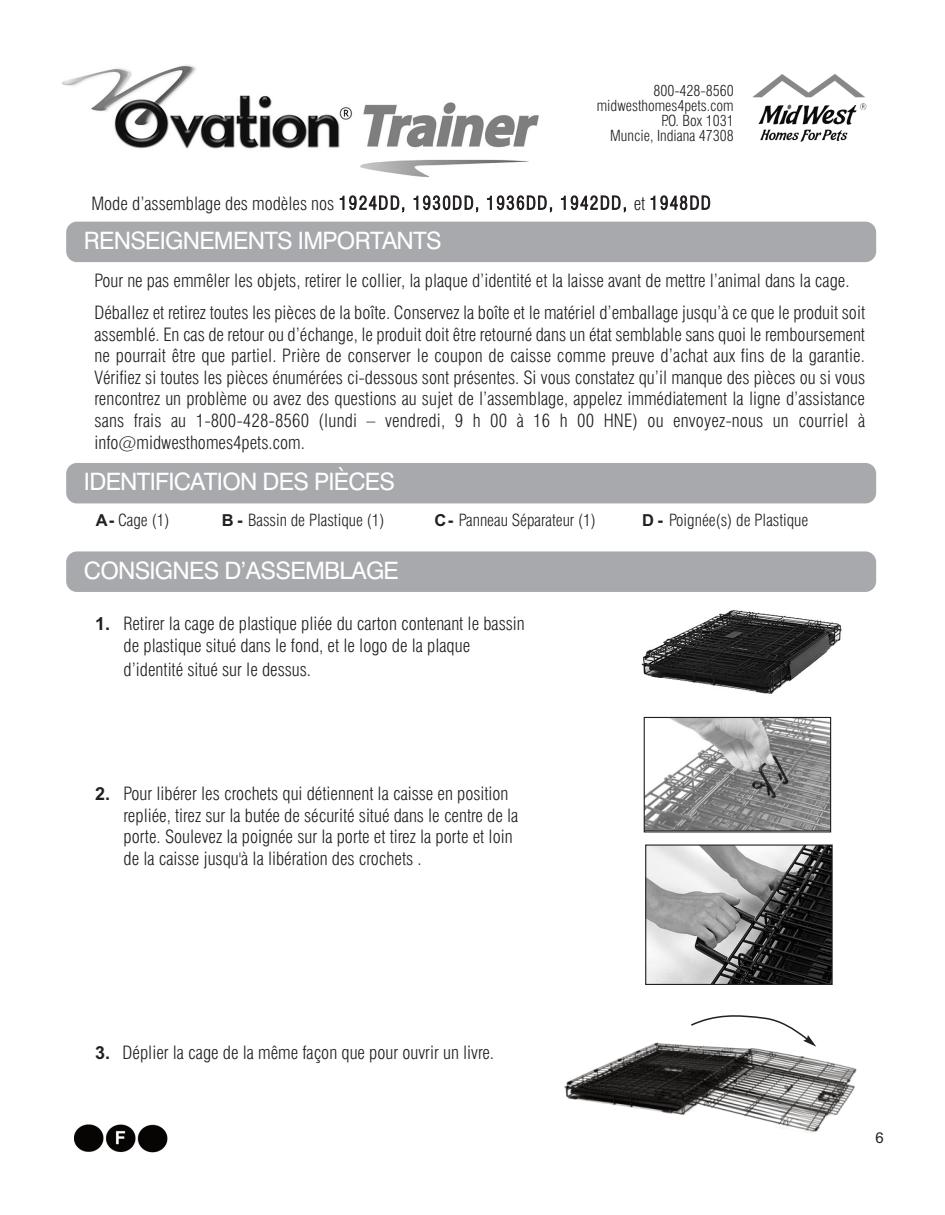
<style>
.page{position:relative;width:945px;height:1215px;background:#fff}
.page>*{position:absolute;margin:0;border:0;box-sizing:border-box;transform-origin:0 0}
.t1{font:24px "Swiss 721 BT";letter-spacing:-.03em;color:#fff}
.t2{font:300 condensed 18px/21.6px "Swiss 721 BT";color:#231f20}
.t3{font:300 condensed 18px "Swiss 721 BT";letter-spacing:.07em;color:#231f20}
.t4{font:300 condensed 16.5px "Swiss 721 BT";color:#231f20}
.t5{font:300 condensed 15px/15px "Swiss 721 BT";color:#231f20;text-align:right}
.t6{font:15px "Arial";color:#231f20}
.s1{font-family:"Arial";font-weight:700;font-stretch:normal}
</style>
<div class="page">
<div style="left:66px;top:222px;width:810px;height:40px;background:#a8a9ad;border-radius:11px"></div>
<div style="left:66px;top:463px;width:810px;height:40px;background:#a8a9ad;border-radius:11px"></div>
<img style="left:74px;top:1124px;width:94px;height:29px">
<div style="left:66px;top:551px;width:810px;height:41px;background:#a8a9ad;border-radius:11px"></div>
<img style="left:641px;top:610px;width:201px;height:84px">
<img style="left:564px;top:1042px;width:293px;height:91px">
<svg style="left:689px;top:1015px;width:129px;height:32px"></svg>
<img style="left:753px;top:74px;width:114px;height:68px">
<img style="left:646px;top:719px;width:183px;height:111px">
<div style="left:644px;top:717px;width:187px;height:115px;border:1px solid #231f20"></div>
<img style="left:647px;top:846px;width:184px;height:137px">
<div style="left:645px;top:844px;width:188px;height:141px;border:1px solid #231f20"></div>
<img style="left:62px;top:64px;width:477px;height:113px">
<p class="t5" style="left:597px;top:85px;width:138px">800-428-8560 midwesthomes4pets.com<br>P.O. Box 1031<br>Muncie, Indiana 47308</p>
<p class="t3" style="left:91px;top:196px;width:621px">Mode d’assemblage des modèles nos 1924DD, 1930DD, 1936DD, 1942DD, et 1948DD</p>
<h1 class="t1" style="left:84px;top:232px;width:359px">RENSEIGNEMENTS IMPORTANTS</h1>
<p class="t2" style="left:94px;top:266px;width:772px;line-height:32.1px">Pour ne pas emmêler les objets, retirer le collier, la plaque d’identité et la laisse avant de mettre l’animal dans la cage.<br>Déballez et retirez toutes les pièces de la boîte. Conservez la boîte et le matériel d’emballage jusqu’à ce que le produit soit</p>
<p class="t2" style="left:94px;top:325px;width:772px;text-align:justify">assemblé. En cas de retour ou d’échange, le produit doit être retourné dans un état semblable sans quoi le remboursement ne pourrait être que partiel. Prière de conserver le coupon de caisse comme preuve d’achat aux fins de la garantie.<br>Vérifiez si toutes les pièces énumérées ci-dessous sont présentes. Si vous constatez qu’il manque des pièces ou si vous rencontrez un problème ou avez des questions au sujet de l’assemblage, appelez immédiatement la ligne d’assistance sans frais au 1-800-428-8560 (lundi – vendredi, 9 h 00 à 16 h 00 HNE) ou envoyez-nous un courriel à info@midwesthomes4pets.com.</p>
<h1 class="t1" style="left:84px;top:473px;width:313px">IDENTIFICATION DES PIÈCES</h1>
<p class="t4" style="left:96px;top:514px;width:75px"><span class="s1">A-</span> Cage (1)</p>
<p class="t4" style="left:222px;top:514px;width:164px"><span class="s1">B -</span> Bassin de Plastique (1)</p>
<p class="t4" style="left:435px;top:514px;width:163px"><span class="s1">C-</span> Panneau Séparateur (1)</p>
<p class="t4" style="left:642px;top:514px;width:168px"><span class="s1">D -</span> Poignée(s) de Plastique</p>
<h1 class="t1" style="left:84px;top:561px;width:317px">CONSIGNES D’ASSEMBLAGE</h1>
<p class="t2" style="left:124px;top:614px;width:403px;text-indent:-29px"><span class="s1">1.</span> Retirer la cage de plastique pliée du carton contenant le bassin de plastique situé dans le fond, et le logo de la plaque</p>
<p class="t2" style="left:124px;top:660px;width:189px">d’identité situé sur le dessus.</p>
<p class="t2" style="left:124px;top:784px;width:396px;text-indent:-29px"><span class="s1">2.</span> Pour libérer les crochets qui détiennent la caisse en position repliée, tirez sur la butée de sécurité situé dans le centre de la porte. Soulevez la poignée sur la porte et tirez la porte et loin de la caisse jusqu'à la libération des crochets .</p>
<p class="t2" style="left:95px;top:1043px;width:401px"><span class="s1">3.</span> Déplier la cage de la même façon que pour ouvrir un livre.</p>
<p class="t6" style="left:876px;top:1129px;width:10px">6</p>
</div>
